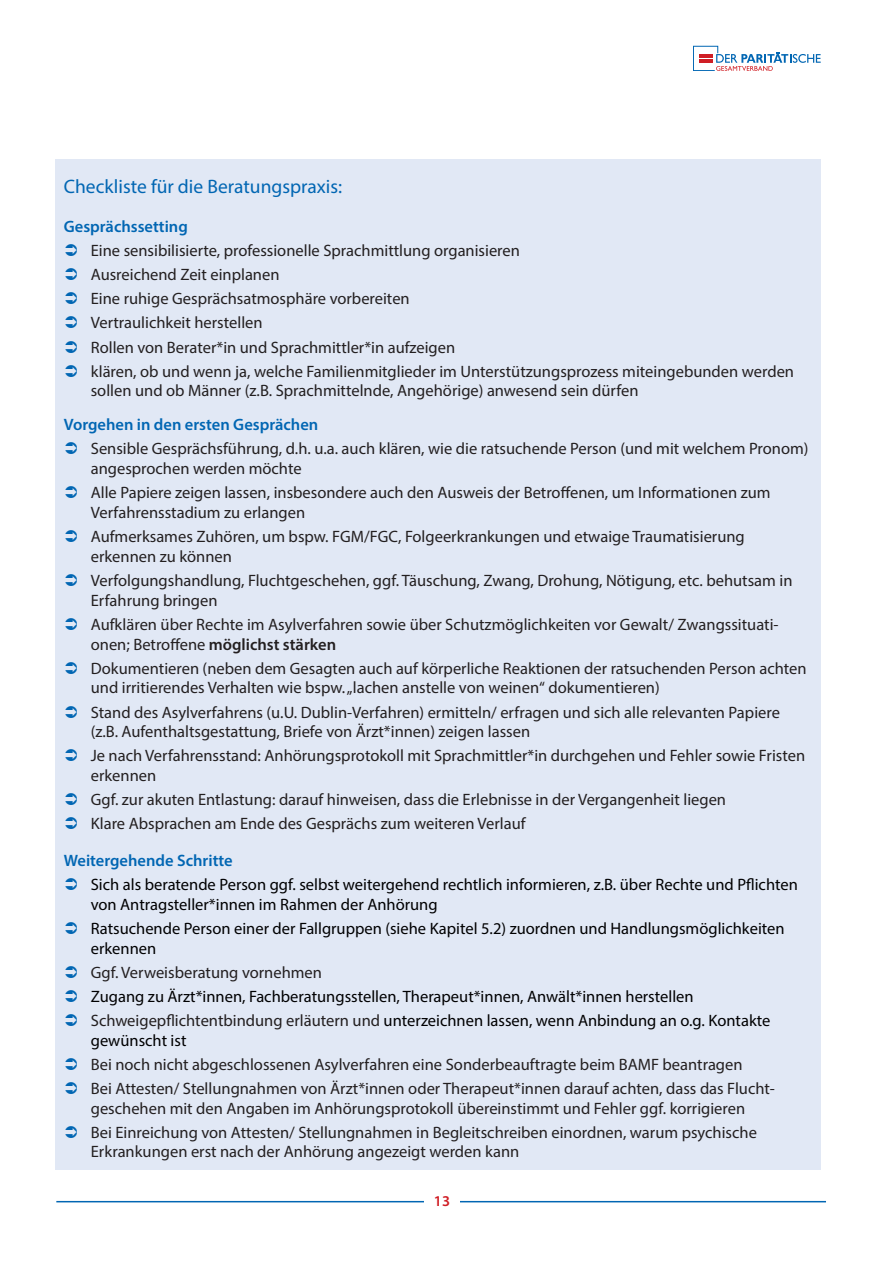
<style>
.page{position:relative;width:893px;height:1263px;background:#fff}
.page>*{position:absolute;margin:0;border:0;box-sizing:border-box;transform-origin:0 0}
.t1{font:19.5px "Myriad Pro";color:#0166b3}
.t2{font:16.5px/24px "Myriad Pro";color:#231f20}
.t3{font:16.5px/19.8px "Myriad Pro";color:#000001}
.t4{font:600 16.5px "Myriad Pro";color:#0166b3}
.t5{font:600 15px "Myriad Pro";color:#d01e25}
.s1{font-weight:600}
.s2{color:#231f20}
</style>
<div class="page">
<hr style="left:56px;top:1201px;width:770px;height:1px;background:#0166b3">
<div style="left:424px;top:1194px;width:36px;height:26px;background:#fff"></div>
<svg style="left:693px;top:46px;width:128px;height:25px"></svg>
<div style="left:55px;top:160px;width:766px;height:1010px;background:#e1e8f5"></div>
<p class="t1" style="left:64px;top:174px;width:280px">Checkliste für die Beratungspraxis:</p>
<p class="t4" style="left:64px;top:216px;width:126px">Gesprächssetting</p>
<p class="t2" style="left:91px;top:238px;width:705px">Eine sensibilisierte, professionelle Sprachmittlung organisieren<br>Ausreichend Zeit einplanen<br>Eine ruhige Gesprächsatmosphäre vorbereiten<br>Vertraulichkeit herstellen<br>Rollen von Berater*in und Sprachmittler*in aufzeigen<br>klären, ob und wenn ja, welche Familienmitglieder im Unterstützungsprozess miteingebunden werden</p>
<p class="t2" style="left:91px;top:379px;width:549px">sollen und ob Männer (z.B. Sprachmittelnde, Angehörige) anwesend sein dürfen</p>
<p class="t4" style="left:64px;top:414px;width:256px">Vorgehen in den ersten Gesprächen</p>
<p class="t2" style="left:91px;top:439px;width:719px;line-height:19.8px">Sensible Gesprächsführung, d.h. u.a. auch klären, wie die ratsuchende Person (und mit welchem Pronom) angesprochen werden möchte</p>
<p class="t2" style="left:91px;top:482px;width:681px;line-height:19.8px">Alle Papiere zeigen lassen, insbesondere auch den Ausweis der Betroffenen, um Informationen zum<br>Verfahrensstadium zu erlangen</p>
<p class="t2" style="left:91px;top:526px;width:656px;line-height:19.8px">Aufmerksames Zuhören, um bspw. FGM/FGC, Folgeerkrankungen und etwaige Traumatisierung erkennen zu können</p>
<p class="t2" style="left:91px;top:570px;width:703px;line-height:19.8px">Verfolgungshandlung, Fluchtgeschehen, ggf. Täuschung, Zwang, Drohung, Nötigung, etc. behutsam in<br>Erfahrung bringen</p>
<p class="t2" style="left:91px;top:614px;width:689px;line-height:19.8px">Aufklären über Rechte im Asylverfahren sowie über Schutzmöglichkeiten vor Gewalt/ Zwangssituati&shy;onen; Betroffene <span class="s1">möglichst stärken</span></p>
<p class="t2" style="left:91px;top:658px;width:717px;line-height:19.8px">Dokumentieren (neben dem Gesagten auch auf körperliche Reaktionen der ratsuchenden Person achten und irritierendes Verhalten wie bspw. „lachen anstelle von weinen“ dokumentieren)</p>
<p class="t2" style="left:91px;top:702px;width:691px;line-height:19.8px">Stand des Asylverfahrens (u.U. Dublin-Verfahren) ermitteln/ erfragen und sich alle relevanten Papiere (z.B. Aufenthaltsgestattung, Briefe von Ärzt*innen) zeigen lassen</p>
<p class="t2" style="left:91px;top:746px;width:716px;line-height:19.8px">Je nach Verfahrensstand: Anhörungsprotokoll mit Sprachmittler*in durchgehen und Fehler sowie Fristen erkennen</p>
<p class="t2" style="left:91px;top:787px;width:637px">Ggf. zur akuten Entlastung: darauf hinweisen, dass die Erlebnisse in der Vergangenheit liegen<br>Klare Absprachen am Ende des Gesprächs zum weiteren Verlauf</p>
<p class="t4" style="left:64px;top:850px;width:170px">Weitergehende Schritte</p>
<p class="t3" style="left:91px;top:874px;width:709px">Sich als beratende Person ggf. selbst weitergehend rechtlich informieren, z.B. über Rechte und Pflichten von Antragsteller*innen im Rahmen der Anhörung</p>
<p class="t3" style="left:91px;top:918px;width:695px">Ratsuchende Person einer der Fallgruppen (siehe Kapitel 5.2) zuordnen und Handlungsmöglichkeiten erkennen</p>
<p class="t2" style="left:91px;top:960px;width:233px">Ggf. Verweisberatung vornehmen</p>
<p class="t3" style="left:91px;top:984px;width:681px;line-height:24px">Zugang zu Ärzt*innen, Fachberatungsstellen, Therapeut*innen, Anwält*innen herstellen<br><span class="s2">Schweigepflichtentbindung erläutern und</span> unterzeichnen lassen, wenn Anbindung an o.g. Kontakte</p>
<p class="t3" style="left:91px;top:1030px;width:97px">gewünscht ist</p>
<p class="t2" style="left:91px;top:1052px;width:686px">Bei noch nicht abgeschlossenen Asylverfahren eine Sonderbeauftragte beim BAMF beantragen<br>Bei Attesten/ Stellungnahmen von Ärzt*innen oder Therapeut*innen darauf achten, dass das Flucht-</p>
<p class="t2" style="left:91px;top:1096px;width:668px">geschehen mit den Angaben im Anhörungsprotokoll übereinstimmt und Fehler ggf. korrigieren<br>Bei Einreichung von Attesten/ Stellungnahmen in Begleitschreiben einordnen, warum psychische</p>
<p class="t2" style="left:91px;top:1140px;width:430px">Erkrankungen erst nach der Anhörung angezeigt werden kann</p>
<p class="t5" style="left:434px;top:1191px;width:18px">13</p>
</div>
